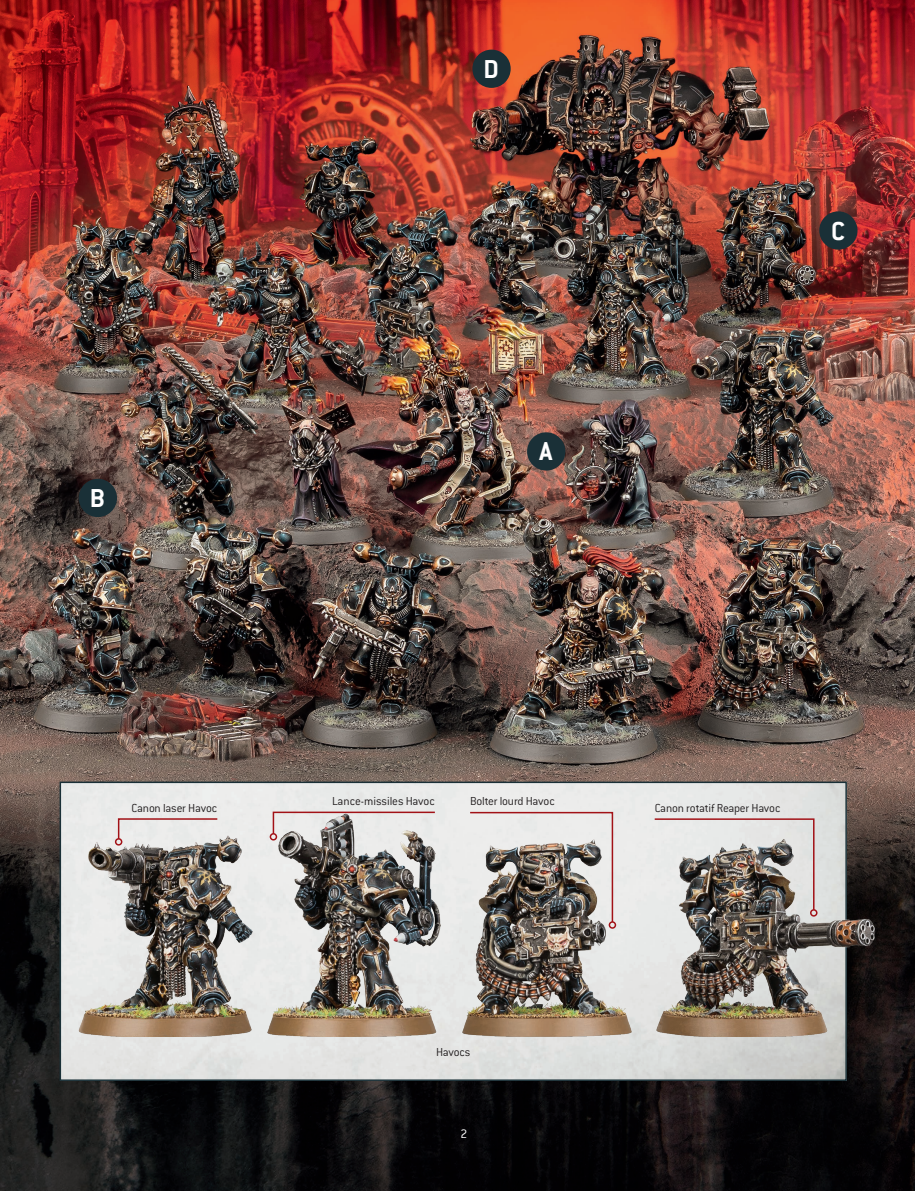
<style>
.page{position:relative;width:915px;height:1191px;background:#fff}
.page>*{position:absolute;margin:0;border:0;box-sizing:border-box;transform-origin:0 0}
.t1{font:700 28.5px "Conduit ITC Std";color:#fff}
.t2{font:300 13.5px "Conduit ITC Std";color:#fff}
.t3{font:300 12.75px "Conduit ITC Std";letter-spacing:-.015em;color:#231f20}
</style>
<div class="page">
<img style="left:0;top:922px;width:914px;height:269px">
<img style="left:0;top:0;width:914px;height:922px">
<img style="left:63px;top:784px;width:780px;height:294px">
<div style="left:60px;top:781px;width:786px;height:300px;border:2px solid #1a3037"></div>
<img style="left:457px;top:834px;width:177px;height:202px">
<img style="left:262px;top:806px;width:179px;height:230px">
<img style="left:74px;top:834px;width:184px;height:202px">
<img style="left:653px;top:833px;width:227px;height:203px">
<div style="left:527px;top:432px;width:38px;height:38px;background:#1a3037;border-radius:50%"></div>
<div style="left:79px;top:479px;width:38px;height:38px;background:#1a3037;border-radius:50%"></div>
<div style="left:472px;top:50px;width:38px;height:38px;background:#1a3037;border-radius:50%"></div>
<div style="left:819px;top:211px;width:38px;height:39px;background:#1a3037;border-radius:50%"></div>
<svg style="left:272px;top:811px;width:164px;height:24px"></svg>
<div style="left:269px;top:833px;width:8px;height:7px;border:2px solid #a21217;border-radius:50%"></div>
<svg style="left:117px;top:817px;width:102px;height:23px"></svg>
<div style="left:115px;top:838px;width:7px;height:7px;border:2px solid #a21217;border-radius:50%"></div>
<img style="left:468px;top:811px;width:145px;height:112px">
<div style="left:608px;top:921px;width:8px;height:7px;border:2px solid #a21217;border-radius:50%"></div>
<img style="left:653px;top:817px;width:162px;height:94px">
<div style="left:809px;top:909px;width:8px;height:7px;border:2px solid #a21217;border-radius:50%"></div>
<h1 class="t1" style="left:90px;top:481px;width:17px">B</h1>
<p class="t3" style="left:131px;top:800px;width:87px">Canon laser Havoc</p>
<h1 class="t1" style="left:483px;top:52px;width:17px">D</h1>
<h1 class="t1" style="left:539px;top:434px;width:14px">A</h1>
<h1 class="t1" style="left:830px;top:213px;width:15px">C</h1>
<p class="t3" style="left:332px;top:793px;width:104px">Lance-missiles Havoc</p>
<p class="t3" style="left:470px;top:793px;width:86px">Bolter lourd Havoc</p>
<p class="t3" style="left:436px;top:1044px;width:36px">Havocs</p>
<p class="t2" style="left:460px;top:1126px;width:8px">2</p>
<p class="t3" style="left:654px;top:800px;width:127px">Canon rotatif Reaper Havoc</p>
</div>
